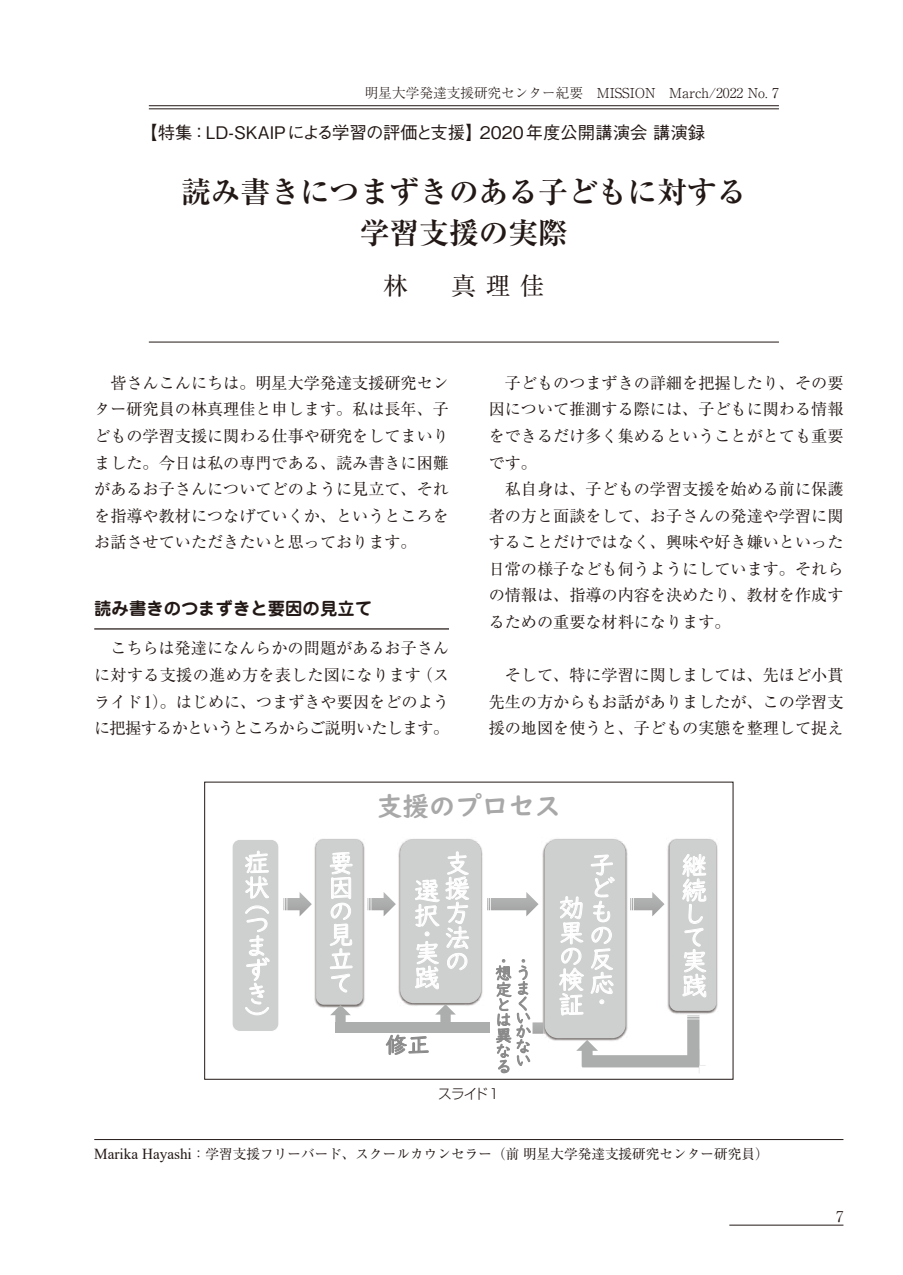
<style>
.page{position:relative;width:903px;height:1275px;background:#fff}
.page>*{position:absolute;margin:0;border:0;box-sizing:border-box;transform-origin:0 0}
.t1{font:700 29.75px/40.9px "Ryumin Pro";color:#221815;text-align:center}
.t2{font:26.43px "UD Digi Kyokasho NP B";color:#a8a8a9}
.t3{font:25.38px/24.8px "UD Digi Kyokasho NK R";color:#fff}
.t4{font:24.85px "Ryumin Pro";color:#221815}
.t5{font:22.05px "UD Digi Kyokasho NK R";color:#8a8a8a}
.t6{font:500 17.32px "Gothic BBB Pro";color:#221815}
.t7{font:700 17.32px "Jun 501 Pro";color:#221815}
.t8{font:16.45px/15.6px "UD Digi Kyokasho NK R";color:#8a8a8a;text-align:justify}
.t9{font:16.1px/26.6px "Ryumin Pro";color:#221815;text-align:justify}
.t10{font:300 14.88px "Ryumin Pro";color:#221815}
.t11{font:13.65px "Ryumin Pro";color:#221815}
.t12{font:300 13.65px "Ryumin Pro";color:#221815}
.t13{font:300 13.65px "Shin Go Pro";letter-spacing:-.06em;color:#221815}
.s1{font-family:"Times New Roman";font-size:18.03px}
.s2{font-family:"Times New Roman";font-size:15.22px}
</style>
<div class="page">
<hr style="left:729px;top:1225px;width:114px;height:1px;background:#221815">
<hr style="left:149px;top:105px;width:630px;height:1px;background:#221815">
<hr style="left:149px;top:109px;width:630px;height:1px;background:#221815">
<hr style="left:149px;top:342px;width:630px;height:1px;background:#221815">
<hr style="left:94px;top:1139px;width:749px;height:1px;background:#221815">
<hr style="left:94px;top:628px;width:355px;height:1px;background:#221815">
<div style="left:232px;top:839px;width:47px;height:193px;background:#cecfcf;border:1px solid #fff;border-radius:8px"></div>
<svg style="left:283px;top:892px;width:24px;height:24px"></svg>
<img style="left:307px;top:838px;width:58px;height:170px">
<div style="left:316px;top:839px;width:47px;height:166px;background:#cecfcf;border-radius:8px"></div>
<svg style="left:368px;top:892px;width:25px;height:24px"></svg>
<img style="left:481px;top:847px;width:2px;height:150px">
<img style="left:393px;top:839px;width:88px;height:167px">
<div style="left:400px;top:839px;width:81px;height:164px;background:#cecfcf;border-radius:14px"></div>
<svg style="left:487px;top:892px;width:50px;height:24px"></svg>
<img style="left:546px;top:845px;width:82px;height:196px">
<img style="left:537px;top:838px;width:88px;height:197px">
<div style="left:544px;top:839px;width:82px;height:199px;background:#cecfcf;border-radius:14px"></div>
<svg style="left:630px;top:892px;width:30px;height:24px"></svg>
<img style="left:660px;top:838px;width:58px;height:176px">
<div style="left:669px;top:839px;width:47px;height:172px;background:#cecfcf;border-radius:8px"></div>
<svg style="left:576px;top:1015px;width:129px;height:58px"></svg>
<div style="left:335px;top:1022px;width:155px;height:11px;background:#acadad"></div>
<svg style="left:435px;top:1004px;width:21px;height:18px"></svg>
<svg style="left:330px;top:1005px;width:21px;height:17px"></svg>
<svg style="left:532px;top:1022px;width:13px;height:12px"></svg>
<p class="t12" style="left:365px;top:82px;width:416px">明星大学発達支援研究センター紀要　MISSION　March/2022 No. 7</p>
<p class="t6" style="left:140px;top:118px;width:567px">【特集：LD-SKAIPによる学習の評価と支援】2020年度公開講演会 講演録</p>
<h1 class="t1" style="left:181px;top:170px;width:567px">読み書きにつまずきのある子どもに対する学習支援の実際</h1>
<h3 class="t4" style="left:383px;top:266px;width:163px">林　真理佳</h3>
<p class="t9" style="left:94px;top:368px;width:356px">　皆さんこんにちは。明星大学発達支援研究センター研究員の林真理佳と申します。私は長年、子どもの学習支援に関わる仕事や研究をしてまいりました。今日は私の専門である、読み書きに困難があるお子さんについてどのように見立て、それを指導や教材につなげていくか、というところをお話させていただきたいと思っております。</p>
<p class="t7" style="left:94px;top:595px;width:279px">読み書きのつまずきと要因の見立て</p>
<p class="t9" style="left:94px;top:634px;width:357px">　こちらは発達になんらかの問題があるお子さんに対する支援の進め方を表した図になります（スライド<span class="s1">1</span>）。はじめに、つまずきや要因をどのように把握するかというところからご説明いたします。</p>
<p class="t9" style="left:489px;top:368px;width:356px;text-align:left">　子どものつまずきの詳細を把握したり、その要因について推測する際には、子どもに関わる情報をできるだけ多く集めるということがとても重要です。<br>　私自身は、子どもの学習支援を始める前に保護者の方と面談をして、お子さんの発達や学習に関することだけではなく、興味や好き嫌いといった日常の様子なども伺うようにしています。それらの情報は、指導の内容を決めたり、教材を作成するための重要な材料になります。</p>
<p class="t9" style="left:489px;top:661px;width:356px">　そして、特に学習に関しましては、先ほど小貫先生の方からもお話がありましたが、この学習支援の地図を使うと、子どもの実態を整理して捉え</p>
<h3 class="t3" style="left:244px;top:850px;width:26px;text-align:justify">症状（</h3>
<h3 class="t3" style="left:244px;top:918px;width:24px;line-height:19.4px">つま</h3>
<h3 class="t3" style="left:244px;top:958px;width:26px;line-height:24.2px">ずき）</h3>
<h3 class="t3" style="left:328px;top:851px;width:25px;text-align:justify">要因の</h3>
<h3 class="t3" style="left:328px;top:922px;width:25px;text-align:justify">見立て</h3>
<h2 class="t2" style="left:376px;top:790px;width:186px">支援のプロセス</h2>
<h3 class="t3" style="left:414px;top:851px;width:56px;line-height:25.4px;text-align:right">支<br>援択方</h3>
<h3 class="t3" style="left:445px;top:926px;width:25px">法の</h3>
<h3 class="t3" style="left:414px;top:866px;width:26px;line-height:49.7px">選・</h3>
<h3 class="t3" style="left:414px;top:940px;width:26px">実践</h3>
<h3 class="t5" style="left:385px;top:1032px;width:46px">修正</h3>
<p class="t8" style="left:515px;top:957px;width:11px">・</p>
<p class="t8" style="left:495px;top:966px;width:36px;text-align:left">想う定まとくはい</p>
<p class="t8" style="left:515px;top:1025px;width:17px;line-height:14.9px">かない</p>
<p class="t8" style="left:495px;top:957px;width:11px">・</p>
<p class="t8" style="left:495px;top:1028px;width:17px">異なる</p>
<p class="t13" style="left:438px;top:1082px;width:62px">スライド1</p>
<h3 class="t3" style="left:589px;top:853px;width:26px;line-height:24px">子どもの</h3>
<h3 class="t3" style="left:589px;top:946px;width:25px;text-align:justify;text-indent:-30px">の反応・</h3>
<h3 class="t3" style="left:559px;top:896px;width:26px">効果</h3>
<h3 class="t3" style="left:559px;top:967px;width:26px">検証</h3>
<h3 class="t3" style="left:682px;top:853px;width:26px;line-height:24px">継続して実</h3>
<h3 class="t3" style="left:682px;top:973px;width:26px">践</h3>
<p class="t11" style="left:94px;top:1143px;width:676px"><span class="s2">Marika Hayashi</span>：学習支援フリーバード、スクールカウンセラー（前明星大学発達支援研究センター研究員）</p>
<p class="t10" style="left:836px;top:1205px;width:9px">7</p>
</div>
